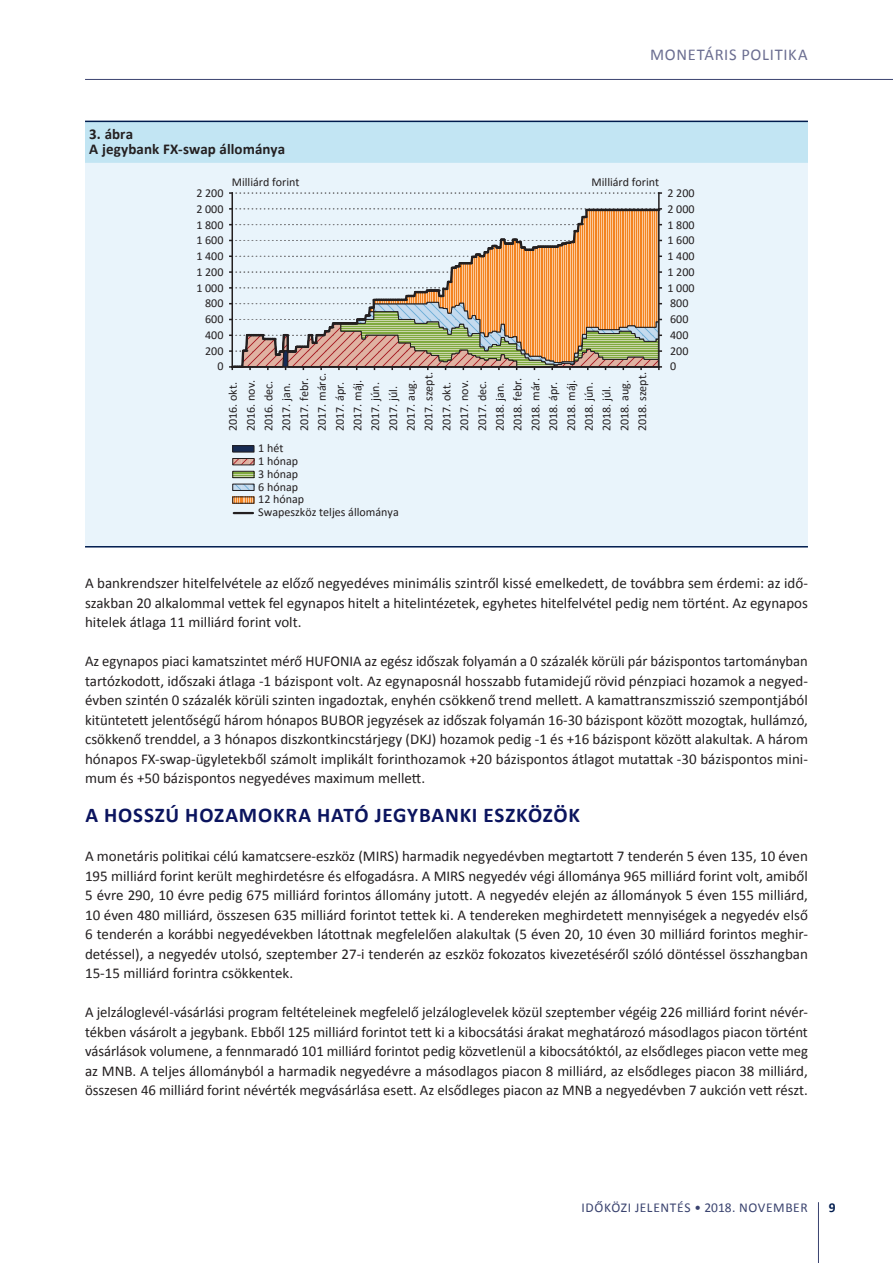
<style>
.page{position:relative;width:893px;height:1263px;background:#fff}
.page>*{position:absolute;margin:0;border:0;box-sizing:border-box;transform-origin:0 0}
.t1{font:700 21px "Calibri";letter-spacing:.035em;color:#0b145e}
.t2{font:16.5px "Calibri";color:#6b6e91}
.t3{font:15px/19.5px "Calibri";color:#231f20;text-align:justify}
.t4{font:700 15px/15.8px "Calibri";letter-spacing:.005em;color:#231f20}
.t5{font:13.5px "Calibri";letter-spacing:.045em;color:#3a436f}
.t6{font:700 13.5px "Calibri";color:#001c4e}
.t7{font:12px/17.9px "Calibri";color:#231f20}
</style>
<div class="page">
<hr style="left:818px;top:1202px;width:1px;height:61px;background:#3a436f">
<hr style="left:85px;top:79px;width:808px;height:1px;background:#3a436f">
<div style="left:85px;top:121px;width:723px;height:42px;background:#c2e5f3"></div>
<div style="left:85px;top:163px;width:723px;height:383px;background:#e9f4fb"></div>
<hr style="left:85px;top:121px;width:723px;height:1px;background:#001c4e">
<hr style="left:85px;top:546px;width:723px;height:1px;background:#001c4e">
<hr style="left:231px;top:193px;width:2px;height:174px;background:#231f20">
<svg style="left:230px;top:192px;width:431px;height:2px"></svg>
<hr style="left:658px;top:193px;width:2px;height:174px;background:#231f20">
<svg style="left:230px;top:208px;width:431px;height:161px;background:#d5bea5"></svg>
<div style="left:233px;top:446px;width:21px;height:6px;background:#172b54"></div>
<div style="left:232px;top:445px;width:22px;height:7px;border:1px solid #231f20"></div>
<svg style="left:234px;top:460px;width:18px;height:3px"></svg>
<div style="left:232px;top:458px;width:22px;height:7px;border:1px solid #231f20"></div>
<svg style="left:234px;top:473px;width:18px;height:3px"></svg>
<div style="left:232px;top:471px;width:22px;height:7px;border:1px solid #231f20"></div>
<svg style="left:234px;top:486px;width:18px;height:3px"></svg>
<div style="left:232px;top:484px;width:22px;height:7px;border:1px solid #231f20"></div>
<svg style="left:234px;top:499px;width:18px;height:2px"></svg>
<svg style="left:234px;top:512px;width:19px;height:2px"></svg>
<p class="t4" style="left:89px;top:126px;width:197px">3. ábra<br>A jegybank FX-swap állománya</p>
<p class="t2" style="left:650px;top:44px;width:26px">Monet</p>
<p class="t2" style="left:704px;top:44px;width:19px">árispo</p>
<p class="t2" style="left:762px;top:44px;width:16px">litika</p>
<p class="t7" style="left:232px;top:173px;width:69px">Milliárd forint</p>
<p class="t7" style="left:592px;top:173px;width:69px">Milliárd forint</p>
<p class="t7" style="left:196px;top:184px;width:29px">2 200</p>
<p class="t7" style="left:667px;top:184px;width:29px">2 200</p>
<p class="t7" style="left:196px;top:200px;width:29px">2 000</p>
<p class="t7" style="left:667px;top:199px;width:29px">2 000</p>
<p class="t7" style="left:196px;top:215px;width:29px">1 800</p>
<p class="t7" style="left:667px;top:215px;width:29px">1 800</p>
<p class="t7" style="left:196px;top:231px;width:29px">1 600</p>
<p class="t7" style="left:667px;top:231px;width:29px">1 600</p>
<p class="t7" style="left:196px;top:247px;width:29px">1 400</p>
<p class="t7" style="left:667px;top:247px;width:29px">1 400</p>
<p class="t7" style="left:196px;top:263px;width:29px">1 200</p>
<p class="t7" style="left:667px;top:263px;width:29px">1 200</p>
<p class="t7" style="left:196px;top:278px;width:29px">1 000</p>
<p class="t7" style="left:667px;top:278px;width:29px">1 000</p>
<p class="t7" style="left:205px;top:294px;width:20px">800</p>
<p class="t7" style="left:670px;top:294px;width:20px">800</p>
<p class="t7" style="left:205px;top:310px;width:20px">600</p>
<p class="t7" style="left:670px;top:310px;width:20px">600</p>
<p class="t7" style="left:205px;top:326px;width:20px">400</p>
<p class="t7" style="left:670px;top:326px;width:20px">400</p>
<p class="t7" style="left:205px;top:341px;width:20px">200</p>
<p class="t7" style="left:670px;top:341px;width:20px">200</p>
<p class="t7" style="left:217px;top:357px;width:8px">0</p>
<p class="t7" style="left:670px;top:357px;width:8px">0</p>
<p class="t7" style="left:224px;top:431px;width:60px;rotate:-90deg">2016. okt.<br>2016. nov.<br>2016. dec.<br>2017. jan.<br>2017. febr.<br>2017. márc.<br>2017. ápr.<br>2017. máj.<br>2017. jún.<br>2017. júl.<br>2017. aug.<br>2017. szept.<br>2017. okt.<br>2017. nov.<br>2017. dec.<br>2018. jan.<br>2018. febr.<br>2018. már.<br>2018. ápr.<br>2018. máj.<br>2018. jún.<br>2018. júl.<br>2018. aug.<br>2018. szept.</p>
<p class="t7" style="left:258px;top:441px;width:142px;line-height:12.8px">1 hét<br>1 hónap<br>3 hónap<br>6 hónap<br>12 hónap<br>Swapeszköz teljes állománya</p>
<p class="t3" style="left:85px;top:574px;width:724px">A bankrendszer hitelfelvétele az előző negyedéves minimális szintről kissé emelkedett, de továbbra sem érdemi: az idő&shy;szakban 20 alkalommal vettek fel egynapos hitelt a hitelintézetek, egyhetes hitelfelvétel pedig nem történt. Az egynapos hitelek átlaga 11 milliárd forint volt.</p>
<p class="t3" style="left:85px;top:652px;width:724px">Az egynapos piaci kamatszintet mérő HUFONIA az egész időszak folyamán a 0 százalék körüli pár bázispontos tartományban tartózkodott, időszaki átlaga -1 bázispont volt. Az egynaposnál hosszabb futamidejű rövid pénzpiaci hozamok a negyed&shy;évben szintén 0 százalék körüli szinten ingadoztak, enyhén csökkenő trend mellett. A kamattranszmisszió szempontjából kitüntetett jelentőségű három hónapos BUBOR jegyzések az időszak folyamán 16-30 bázispont között mozogtak, hullámzó, csökkenő trenddel, a 3 hónapos diszkontkincstárjegy (DKJ) hozamok pedig -1 és +16 bázispont között alakultak. A három hónapos FX-swap-ügyletekből számolt implikált forinthozamok +20 bázispontos átlagot mutattak -30 bázispontos mini&shy;mum és +50 bázispontos negyedéves maximum mellett.</p>
<h1 class="t1" style="left:85px;top:802px;width:496px">A HOSSZÚ HOZAMOKRA HATÓ JEGYBANKI ESZKÖZÖK</h1>
<p class="t3" style="left:85px;top:847px;width:724px">A monetáris politikai célú kamatcsere-eszköz (MIRS) harmadik negyedévben megtartott 7 tenderén 5 éven 135, 10 éven 195 milliárd forint került meghirdetésre és elfogadásra. A MIRS negyedév végi állománya 965 milliárd forint volt, amiből 5 évre 290, 10 évre pedig 675 milliárd forintos állomány jutott. A negyedév elején az állományok 5 éven 155 milliárd, 10 éven 480 milliárd, összesen 635 milliárd forintot tettek ki. A tendereken meghirdetett mennyiségek a negyedév első 6 tenderén a korábbi negyedévekben látottnak megfelelően alakultak (5 éven 20, 10 éven 30 milliárd forintos meghir&shy;detéssel), a negyedév utolsó, szeptember 27-i tenderén az eszköz fokozatos kivezetéséről szóló döntéssel összhangban 15-15 milliárd forintra csökkentek.</p>
<p class="t3" style="left:85px;top:1003px;width:724px">A jelzáloglevél-vásárlási program feltételeinek megfelelő jelzáloglevelek közül szeptember végéig 226 milliárd forint névér&shy;tékben vásárolt a jegybank. Ebből 125 milliárd forintot tett ki a kibocsátási árakat meghatározó másodlagos piacon történt vásárlások volumene, a fennmaradó 101 milliárd forintot pedig közvetlenül a kibocsátóktól, az elsődleges piacon vette meg az MNB. A teljes állományból a harmadik negyedévre a másodlagos piacon 8 milliárd, az elsődleges piacon 38 milliárd, összesen 46 milliárd forint névérték megvásárlása esett. Az elsődleges piacon az MNB a negyedévben 7 aukción vett részt.</p>
<p class="t5" style="left:581px;top:1199px;width:228px">IDŐKÖZI JELENTÉS • 2018. NOVEMBER</p>
<p class="t6" style="left:829px;top:1199px;width:8px">9</p>
</div>
